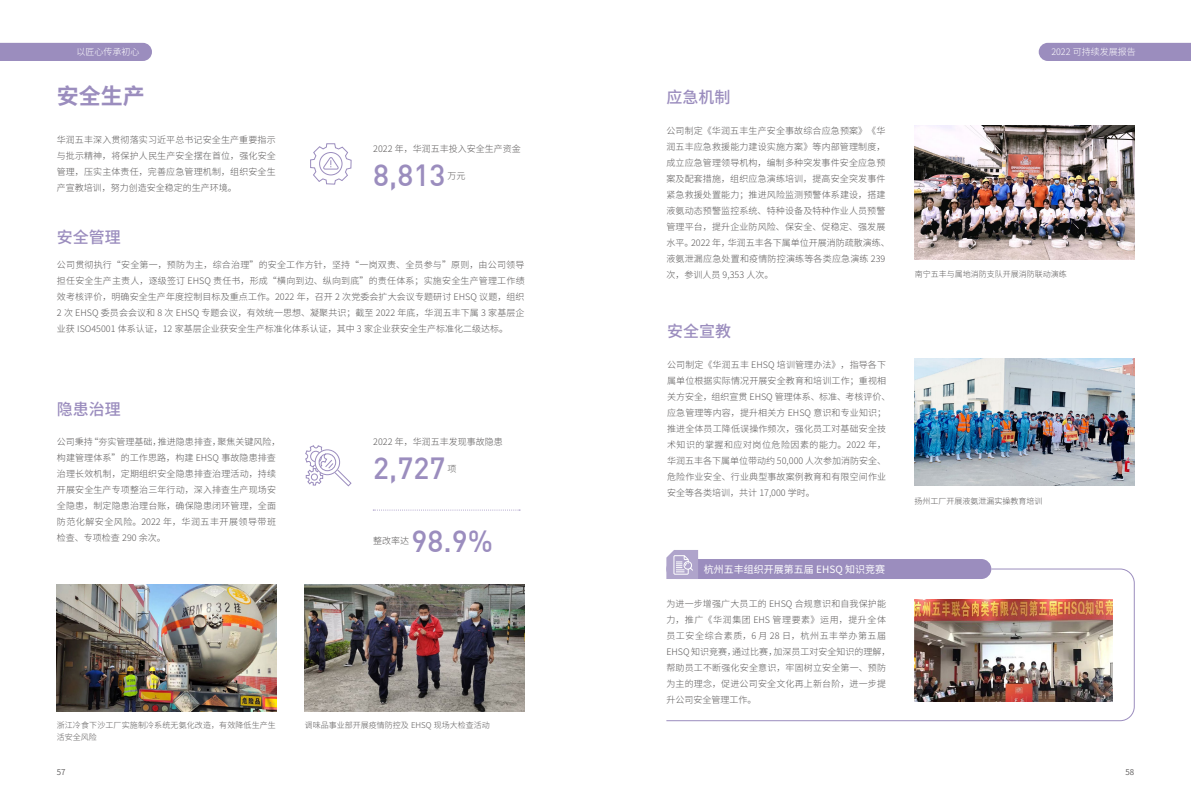
<style>
.page{position:relative;width:1191px;height:808px;background:#fff}
.page>*{position:absolute;margin:0;border:0;box-sizing:border-box;transform-origin:0 0}
.t1{font:500 30px "DIN";color:#9b8dbe}
.t2{font:700 22px "Source Han Sans CN";color:#9b8dbe}
.t3{font:500 16px "Source Han Sans CN";color:#9b8dbe}
.t4{font:10px "Source Han Sans CN";color:#fff}
.t5{font:300 9px/16px "Source Han Sans CN";letter-spacing:.015em;color:#595757}
.t6{font:300 9px "Source Han Sans CN";color:#fff}
.t7{font:300 8px/12px "Source Han Sans CN";color:#595757}
.t8{font:8px "Source Han Sans CN";color:#595757}
</style>
<div class="page">
<div style="left:1038px;top:43px;width:153px;height:18px;background:#9b8dbe"></div>
<div style="left:0;top:43px;width:152px;height:18px;background:#9b8dbe"></div>
<img style="left:57px;top:584px;width:219px;height:127px">
<img style="left:304px;top:584px;width:220px;height:127px">
<img style="left:914px;top:126px;width:220px;height:134px">
<img style="left:914px;top:358px;width:220px;height:128px">
<div style="left:666px;top:559px;width:325px;height:20px;background:#9b8dbe;border-radius:10px"></div>
<svg style="left:666px;top:568px;width:469px;height:153px"></svg>
<hr style="left:697px;top:559px;width:2px;height:20px;background:#9b8dbe">
<svg style="left:666px;top:550px;width:32px;height:29px"></svg>
<svg style="left:310px;top:143px;width:42px;height:42px"></svg>
<svg style="left:305px;top:445px;width:47px;height:42px"></svg>
<svg style="left:373px;top:510px;width:147px;height:1px"></svg>
<img style="left:914px;top:599px;width:198px;height:102px">
<p class="t6" style="left:77px;top:47px;width:64px">以匠心传承初心</p>
<p class="t6" style="left:1051px;top:47px;width:86px">2022 可持续发展报告</p>
<h2 class="t2" style="left:57px;top:84px;width:90px">安全生产</h2>
<p class="t5" style="left:57px;top:132px;width:221px;text-align:justify">华润五丰深入贯彻落实习近平总书记安全生产重要指示与批示精神，将保护人民生产安全摆在首位，强化安全管理，压实主体责任，完善应急管理机制，组织安全生产宣教培训，努力创造安全稳定的生产环境。</p>
<h3 class="t3" style="left:57px;top:228px;width:66px">安全管理</h3>
<p class="t5" style="left:373px;top:141px;width:149px">2022 年，华润五丰投入安全生产资金</p>
<h1 class="t1" style="left:373px;top:156px;width:74px">8,813</h1>
<p class="t5" style="left:447px;top:168px;width:19px">万元</p>
<p class="t5" style="left:57px;top:256px;width:469px;text-align:justify">公司贯彻执行“安全第一，预防为主，综合治理”的安全工作方针，坚持“一岗双责、全员参与”原则，由公司领导担任安全生产主责人，逐级签订 EHSQ 责任书，形成“横向到边、纵向到底”的责任体系；实施安全生产管理工作绩效考核评价，明确安全生产年度控制目标及重点工作。2022 年，召开 2 次党委会扩大会议专题研讨 EHSQ 议题，组织2 次 EHSQ 委员会会议和 8 次 EHSQ 专题会议，有效统一思想、凝聚共识；截至 2022 年底，华润五丰下属 3 家基层企业获 ISO45001 体系认证，12 家基层企业获安全生产标准化体系认证，其中 3 家企业获安全生产标准化二级达标。</p>
<h3 class="t3" style="left:57px;top:400px;width:66px">隐患治理</h3>
<p class="t5" style="left:57px;top:434px;width:225px">公司秉持“夯实管理基础，推进隐患排查，聚焦关键风险，构建管理体系”的工作思路，构建 EHSQ 事故隐患排查治理长效机制，定期组织安全隐患排查治理活动，持续开展安全生产专项整治三年行动，深入排查生产现场安全隐患，制定隐患治理台账，确保隐患闭环管理，全面防范化解安全风险。2022 年，华润五丰开展领导带班检查、专项检查 290 余次。</p>
<p class="t5" style="left:373px;top:434px;width:131px">2022 年，华润五丰发现事故隐患</p>
<h1 class="t1" style="left:373px;top:449px;width:74px">2,727</h1>
<p class="t5" style="left:447px;top:461px;width:10px">项</p>
<p class="t5" style="left:373px;top:533px;width:37px">整改率达</p>
<h1 class="t1" style="left:411px;top:522px;width:83px">98.9%</h1>
<p class="t7" style="left:57px;top:719px;width:221px">浙江冷食下沙工厂实施制冷系统无氨化改造，有效降低生产生活安全风险</p>
<p class="t7" style="left:305px;top:719px;width:186px">调味品事业部开展疫情防控及 EHSQ 现场大检查活动</p>
<h3 class="t3" style="left:666px;top:88px;width:65px">应急机制</h3>
<p class="t5" style="left:666px;top:122px;width:225px">公司制定《华润五丰生产安全事故综合应急预案》《华润五丰应急救援能力建设实施方案》等内部管理制度，成立应急管理领导机构，编制多种突发事件安全应急预案及配套措施，组织应急演练培训，提高安全突发事件紧急救援处置能力；推进风险监测预警体系建设，搭建液氨动态预警监控系统、特种设备及特种作业人员预警管理平台，提升企业防风险、保安全、促稳定、强发展水平。2022 年，华润五丰各下属单位开展消防疏散演练、液氨泄漏应急处置和疫情防控演练等各类应急演练 239次，参训人员 9,353 人次。</p>
<h3 class="t3" style="left:667px;top:322px;width:65px">安全宣教</h3>
<p class="t5" style="left:667px;top:357px;width:225px">公司制定《华润五丰 EHSQ 培训管理办法》，指导各下属单位根据实际情况开展安全教育和培训工作；重视相关方安全，组织宣贯 EHSQ 管理体系、标准、考核评价、应急管理等内容，提升相关方 EHSQ 意识和专业知识；推进全体员工降低误操作频次，强化员工对基础安全技术知识的掌握和应对岗位危险因素的能力。2022 年，华润五丰各下属单位带动约 50,000 人次参加消防安全、危险作业安全、行业典型事故案例教育和有限空间作业安全等各类培训，共计 17,000 学时。</p>
<p class="t4" style="left:703px;top:563px;width:183px">杭州五丰组织开展第五届 EHSQ 知识竞赛</p>
<p class="t5" style="left:666px;top:596px;width:226px">为进一步增强广大员工的 EHSQ 合规意识和自我保护能力，推广《华润集团 EHS 管理要素》运用，提升全体员工安全综合素质，6 月 28 日，杭州五丰举办第五届<br>EHSQ知识竞赛，通过比赛，加深员工对安全知识的理解，帮助员工不断强化安全意识，牢固树立安全第一、预防为主的理念，促进公司安全文化再上新台阶，进一步提升公司安全管理工作。</p>
<p class="t7" style="left:914px;top:268px;width:154px">南宁五丰与属地消防支队开展消防联动演练</p>
<p class="t7" style="left:914px;top:495px;width:130px">扬州工厂开展液氨泄漏实操教育培训</p>
<p class="t8" style="left:57px;top:768px;width:10px">57</p>
<p class="t8" style="left:1125px;top:768px;width:10px">58</p>
</div>
